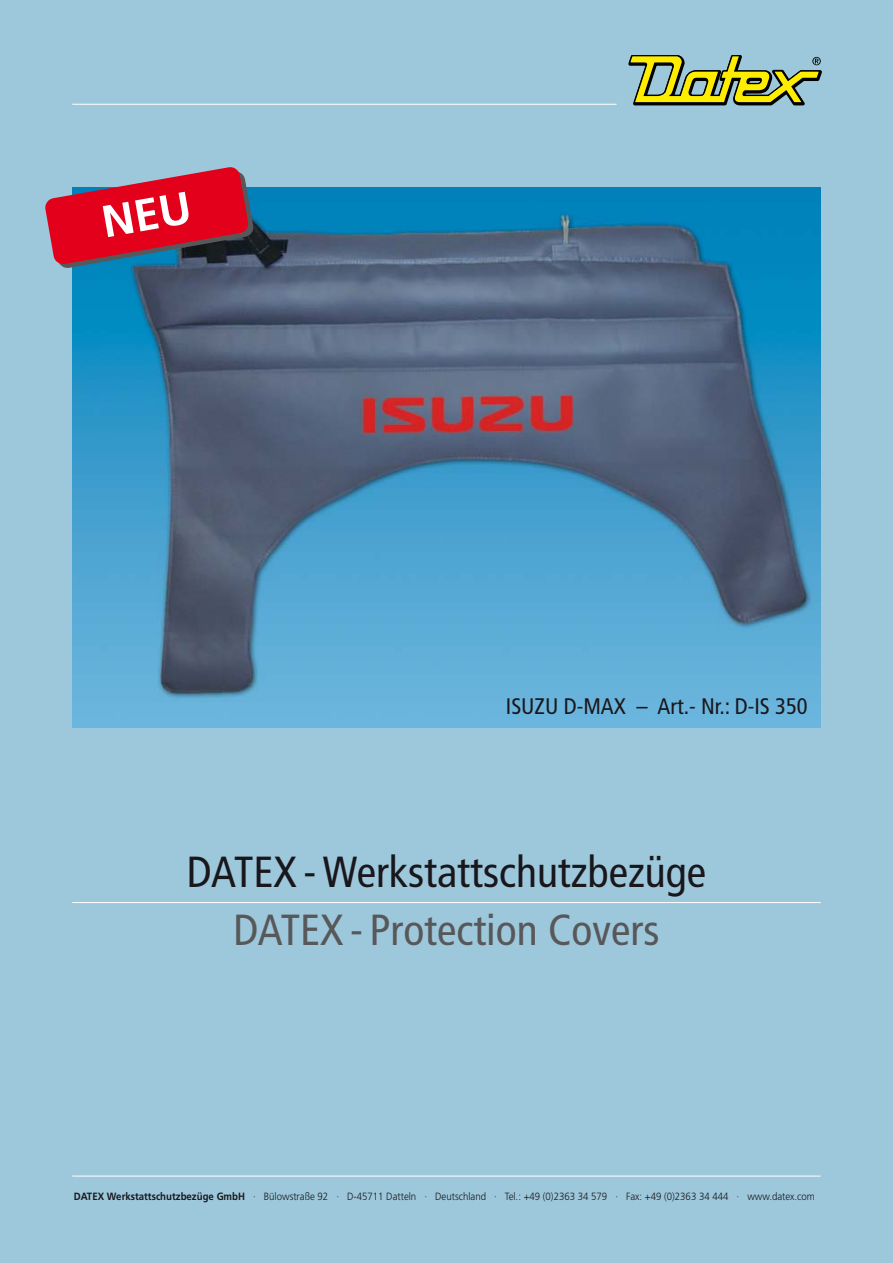
<style>
.page{position:relative;width:893px;height:1263px;background:#9dc8db}
.page>*{position:absolute;margin:0;border:0;box-sizing:border-box;transform-origin:0 0}
.t1{font:condensed 43.5px "Frutiger";color:#1a171c}
.t2{font:condensed 43.5px "Frutiger";color:#58585a}
.t3{font:condensed 22.5px "Frutiger";color:#1a171c}
.t4{font:300 10.5px "Frutiger";color:#1a171c;scale:.92 1}
.s1{font-weight:700}
</style>
<div class="page">
<img style="left:72px;top:187px;width:749px;height:540px">
<hr style="left:72px;top:104px;width:545px;height:1px;background:#fff">
<hr style="left:72px;top:902px;width:749px;height:1px;background:#fff">
<hr style="left:72px;top:1176px;width:749px;height:1px;background:#fff">
<svg style="left:628px;top:55px;width:194px;height:51px"></svg>
<svg style="left:45px;top:167px;width:209px;height:102px"></svg>
<h2 class="t3" style="left:506px;top:697px;width:303px">ISUZU D-MAX – Art.- Nr.: D-IS 350</h2>
<h1 class="t1" style="left:187px;top:854px;width:521px">DATEX - Werkstattschutzbezüge</h1>
<h1 class="t2" style="left:234px;top:913px;width:427px">DATEX - Protection Covers</h1>
<p class="t4" style="left:74px;top:1192px;width:807px"><span class="s1">DATEX Werkstattschutzbezüge GmbH</span> · Bülowstraße 92 · D-45711 Datteln · Deutschland · Tel.: +49 (0)2363 34 579 · Fax: +49 (0)2363 34 444 · www.datex.com</p>
</div>
